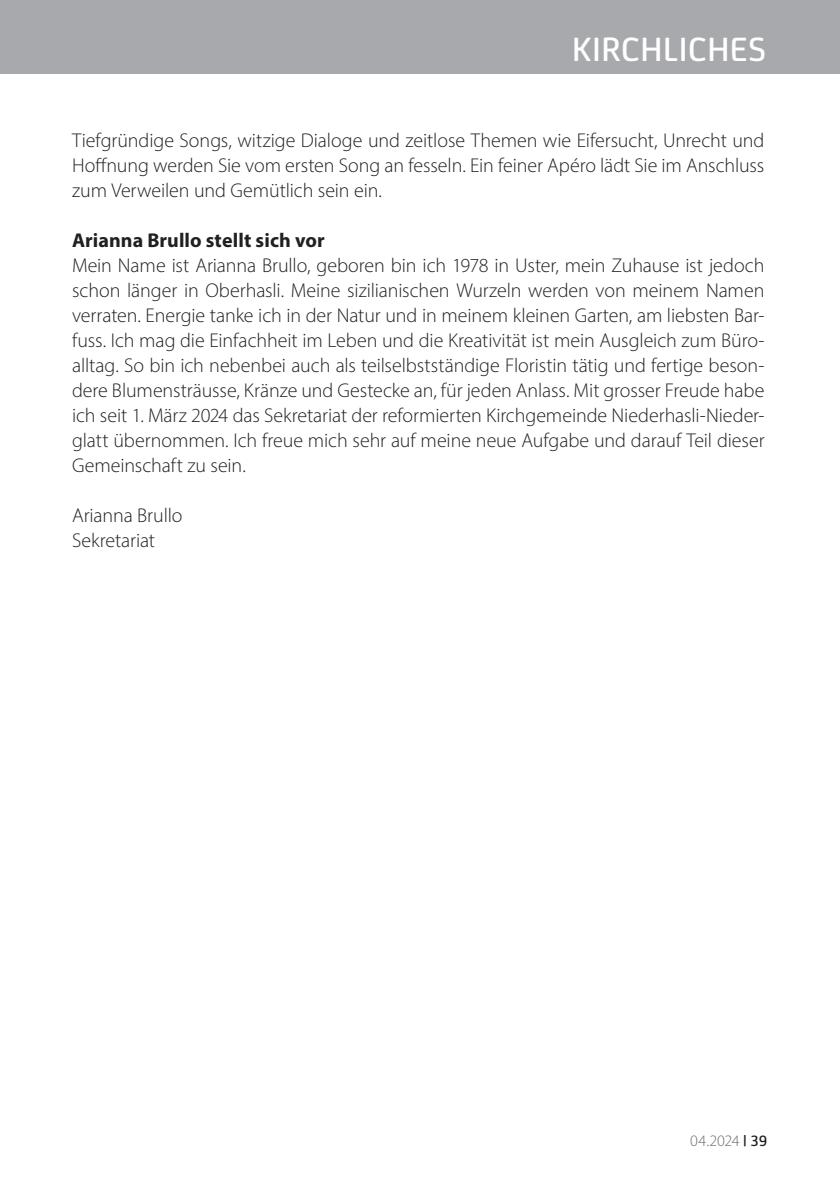
<style>
.page{position:relative;width:840px;height:1191px;background:#fff}
.page>*{position:absolute;margin:0;border:0;box-sizing:border-box;transform-origin:0 0}
.t1{font:500 36px "FS Joey";letter-spacing:.015em;color:#fff}
.Lauftex{font:300 20px/25px "Myriad Pro";letter-spacing:-.005em;color:#231f20;text-align:justify}
.Lauftex-2{font:700 20px "Myriad Pro";letter-spacing:.005em;color:#231f20}
.t2{font:300 16px "Myriad Pro";letter-spacing:-.015em;color:#6c6d70}
.s1{font-family:"FS Joey";font-weight:500;color:#231f20}
</style>
<div class="page">
<div style="left:0;top:0;width:839px;height:74px;background:#a8a9ad"></div>
<p class="t1" style="left:572px;top:23px;width:195px">KIRCHLICHES</p>
<p class="Lauftex" style="left:72px;top:128px;width:693px">Tiefgründige Songs, witzige Dialoge und zeitlose Themen wie Eifersucht, Unrecht und Hoffnung werden Sie vom ersten Song an fesseln. Ein feiner Apéro lädt Sie im Anschluss zum Verweilen und Gemütlich sein ein.</p>
<p class="Lauftex-2" style="left:72px;top:227px;width:254px">Arianna Brullo stellt sich vor</p>
<p class="Lauftex" style="left:72px;top:253px;width:693px">Mein Name ist Arianna Brullo, geboren bin ich 1978 in Uster, mein Zuhause ist jedoch schon länger in Oberhasli. Meine sizilianischen Wurzeln werden von meinem Namen verraten. Energie tanke ich in der Natur und in meinem kleinen Garten, am liebsten Bar&shy;fuss. Ich mag die Einfachheit im Leben und die Kreativität ist mein Ausgleich zum Büro&shy;alltag. So bin ich nebenbei auch als teilselbstständige Floristin tätig und fertige beson&shy;dere Blumensträusse, Kränze und Gestecke an, für jeden Anlass. Mit grosser Freude habe ich seit 1. März 2024 das Sekretariat der reformierten Kirchgemeinde Niederhasli-Nieder&shy;glatt übernommen. Ich freue mich sehr auf meine neue Aufgabe und darauf Teil dieser Gemeinschaft zu sein.</p>
<p class="Lauftex" style="left:72px;top:503px;width:112px">Arianna Brullo</p>
<p class="Lauftex" style="left:72px;top:528px;width:84px">Sekretariat</p>
<p class="t2" style="left:690px;top:1131px;width:78px">04.2024 <span class="s1">| 39</span></p>
</div>
